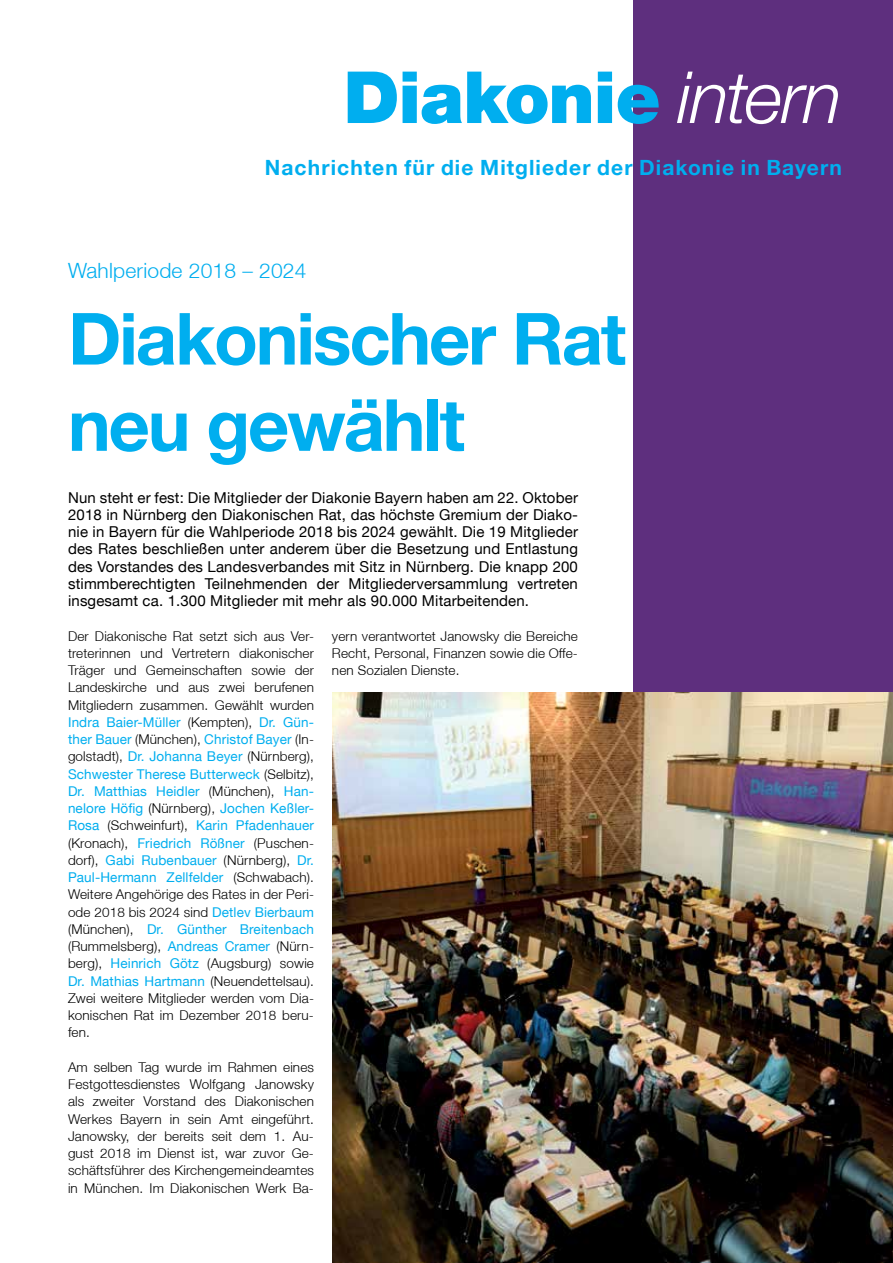
<style>
.page{position:relative;width:893px;height:1263px;background:#fff}
.page>*{position:absolute;margin:0;border:0;box-sizing:border-box;transform-origin:0 0}
.t1{font:700 72px/86.2px "Helvetica Neue LT";letter-spacing:-.03em;color:#00aeef}
.t2{font:900 72px "Helvetica Neue LT";letter-spacing:-.015em;color:#00aeef}
.t3{font:700 21px "Helvetica Neue LT";letter-spacing:.055em;color:#00aeef}
.t4{font:300 21px "Helvetica Neue LT";letter-spacing:.01em;color:#00aeef}
.t5{font:15px/17.2px "Helvetica Neue LT";letter-spacing:.01em;color:#000;text-align:justify}
.t6{font:300 13.5px/17.2px "Helvetica Neue LT";letter-spacing:.01em;color:#000;text-align:justify}
.s1{font-weight:300;font-style:italic;color:#fff}
.s2{font-weight:400;color:#00aeef}
</style>
<div class="page">
<div style="left:634px;top:0;width:259px;height:1263px;background:#5e2f7e"></div>
<img style="left:332px;top:693px;width:561px;height:570px">
<h1 class="t2" style="left:344px;top:54px;width:500px">Diakonie <span class="s1">intern</span></h1>
<h2 class="t3" style="left:265px;top:154px;width:578px">Nachrichten für die Mitglieder der Diakonie in Bayern</h2>
<h2 class="t4" style="left:68px;top:258px;width:240px">Wahlperiode 2018 – 2024</h2>
<h1 class="t1" style="left:68px;top:294px;width:560px">Diakonischer Rat neu gewählt</h1>
<p class="t5" style="left:68px;top:488px;width:511px">Nun steht er fest: Die Mitglieder der Diakonie Bayern haben am 22. Oktober 2018 in Nürnberg den Diakonischen Rat, das höchste Gremium der Diako&shy;nie in Bayern für die Wahlperiode 2018 bis 2024 gewählt. Die 19 Mitglieder des Rates beschließen unter anderem über die Besetzung und Entlastung des Vorstandes des Landesverbandes mit Sitz in Nürnberg. Die knapp 200 stimmberechtigten Teilnehmenden der Mitgliederversammlung vertreten insgesamt ca. 1.300 Mitglieder mit mehr als 90.000 Mitarbeitenden.</p>
<p class="t6" style="left:68px;top:627px;width:247px">Der Diakonische Rat setzt sich aus Ver&shy;treterinnen und Vertretern diakonischer Träger und Gemeinschaften sowie der Landeskirche und aus zwei berufenen Mitgliedern zusammen. Gewählt wurden <span class="s2">Indra Baier-Müller</span> (Kempten), <span class="s2">Dr. Gün&shy;ther Bauer</span> (München), <span class="s2">Christof Bayer</span> (In&shy;golstadt), <span class="s2">Dr. Johanna Beyer</span> (Nürnberg), <span class="s2">Schwester Therese Butterweck</span> (Selbitz), <span class="s2">Dr. Matthias Heidler</span> (München), <span class="s2">Han&shy;nelore Höfig</span> (Nürnberg), <span class="s2">Jochen Keßler-Rosa</span> (Schweinfurt), <span class="s2">Karin Pfadenhauer </span>(Kronach), <span class="s2">Friedrich Rößner</span> (Puschen&shy;dorf), <span class="s2">Gabi Rubenbauer</span> (Nürnberg), <span class="s2">Dr.<br>Paul-Hermann Zellfelder</span> (Schwabach).<br>Weitere Angehörige des Rates in der Peri&shy;ode 2018 bis 2024 sind <span class="s2">Detlev Bierbaum </span>(München), <span class="s2">Dr. Günther Breitenbach </span>(Rummelsberg), <span class="s2">Andreas Cramer</span> (Nürn&shy;berg), <span class="s2">Heinrich Götz</span> (Augsburg) sowie <span class="s2">Dr. Mathias Hartmann</span> (Neuendettelsau).<br>Zwei weitere Mitglieder werden vom Dia&shy;konischen Rat im Dezember 2018 beru&shy;fen.</p>
<p class="t6" style="left:68px;top:1058px;width:247px">Am selben Tag wurde im Rahmen eines Festgottesdienstes Wolfgang Janowsky als zweiter Vorstand des Diakonischen Werkes Bayern in sein Amt eingeführt.<br>Janowsky, der bereits seit dem 1. Au&shy;gust 2018 im Dienst ist, war zuvor Ge&shy;schäftsführer des Kirchengemeindeamtes in München. Im Diakonischen Werk Ba-</p>
<p class="t6" style="left:332px;top:627px;width:247px">yern verantwortet Janowsky die Bereiche Recht, Personal, Finanzen sowie die Offe&shy;nen Sozialen Dienste.</p>
</div>
